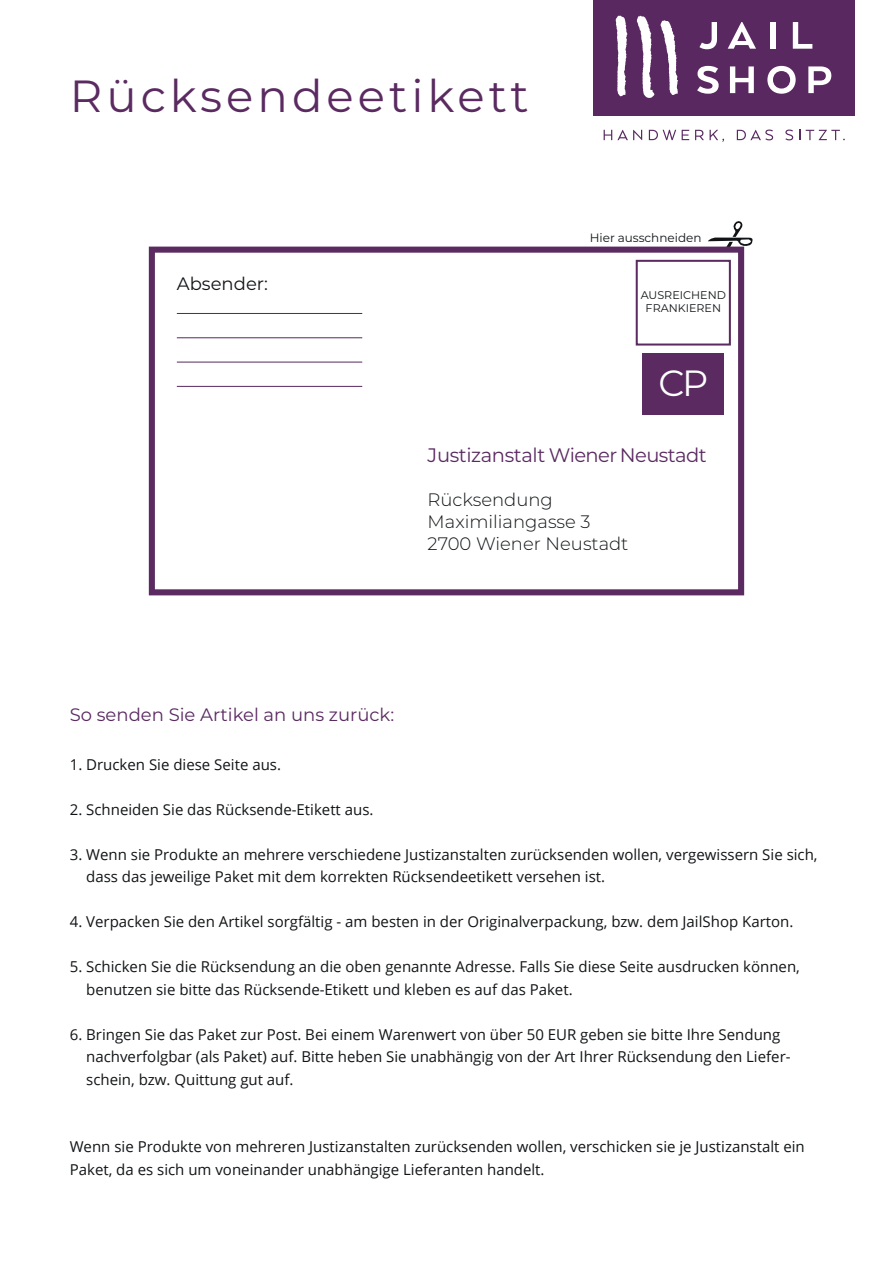
<style>
.page{position:relative;width:893px;height:1263px;background:#fff}
.page>*{position:absolute;margin:0;border:0;box-sizing:border-box;transform-origin:0 0}
.t1{font:45px "Montserrat";letter-spacing:.09em;color:#5a2a61}
.t2{font:36.45px "Montserrat";color:#fff}
.t3{font:19.5px "Montserrat";letter-spacing:-.025em;color:#5a2a61}
.t4{font:300 18px "Montserrat";color:#111416}
.t5{font:18px "Montserrat";color:#5a2a61}
.t6{font:18px "Montserrat";color:#111416}
.t7{font:15px/22.5px "Open Sans";color:#111416}
.t8{font:12px "Montserrat";color:#111416}
.t9{font:11.1px/13.4px "Montserrat";color:#111416;text-align:center}
</style>
<div class="page">
<svg style="left:708px;top:221px;width:45px;height:39px"></svg>
<div style="left:149px;top:247px;width:595px;height:348px;background:#fff;border:6px solid #5a2a61"></div>
<hr style="left:177px;top:313px;width:185px;height:1px;background:#5a2a61">
<hr style="left:177px;top:337px;width:185px;height:1px;background:#5a2a61">
<hr style="left:177px;top:362px;width:185px;height:1px;background:#5a2a61">
<hr style="left:177px;top:386px;width:185px;height:1px;background:#5a2a61">
<div style="left:642px;top:353px;width:82px;height:61px;background:#5a2a61"></div>
<div style="left:636px;top:260px;width:95px;height:86px;border:2px solid #5a2a61"></div>
<div style="left:594px;top:0;width:261px;height:116px;background:#5a2861"></div>
<svg style="left:699px;top:22px;width:18px;height:27px"></svg>
<svg style="left:728px;top:22px;width:28px;height:27px"></svg>
<div style="left:770px;top:22px;width:5px;height:27px;background:#fff"></div>
<svg style="left:793px;top:22px;width:19px;height:27px"></svg>
<svg style="left:697px;top:66px;width:22px;height:28px"></svg>
<svg style="left:730px;top:66px;width:24px;height:27px"></svg>
<svg style="left:767px;top:66px;width:29px;height:28px"></svg>
<svg style="left:808px;top:66px;width:23px;height:27px"></svg>
<svg style="left:604px;top:130px;width:38px;height:10px"></svg>
<svg style="left:649px;top:130px;width:27px;height:10px"></svg>
<svg style="left:682px;top:130px;width:7px;height:10px"></svg>
<svg style="left:695px;top:130px;width:9px;height:10px"></svg>
<svg style="left:710px;top:130px;width:14px;height:12px"></svg>
<svg style="left:737px;top:130px;width:36px;height:10px"></svg>
<svg style="left:785px;top:130px;width:8px;height:10px"></svg>
<svg style="left:806px;top:130px;width:39px;height:10px"></svg>
<svg style="left:637px;top:16px;width:17px;height:82px"></svg>
<svg style="left:616px;top:15px;width:11px;height:81px"></svg>
<svg style="left:660px;top:20px;width:18px;height:75px"></svg>
<h1 class="t1" style="left:70px;top:65px;width:461px">Rücksendeetikett</h1>
<p class="t6" style="left:177px;top:271px;width:93px">Absender:</p>
<p class="t8" style="left:590px;top:230px;width:113px">Hier ausschneiden</p>
<p class="t9" style="left:641px;top:288px;width:87px">AUSREICHEND<br>FRANKIEREN</p>
<h2 class="t2" style="left:658px;top:358px;width:51px">CP</h2>
<p class="t3" style="left:428px;top:441px;width:281px">Justizanstalt Wiener Neustadt</p>
<p class="t4" style="left:428px;top:488px;width:127px">Rücksendung</p>
<p class="t4" style="left:428px;top:509px;width:165px">Maximiliangasse 3</p>
<p class="t4" style="left:428px;top:531px;width:202px">2700 Wiener Neustadt</p>
<p class="t5" style="left:70px;top:702px;width:326px">So senden Sie Artikel an uns zurück:</p>
<p class="t7" style="left:70px;top:753px;width:213px">1. Drucken Sie diese Seite aus.</p>
<p class="t7" style="left:70px;top:798px;width:305px">2. Schneiden Sie das Rücksende-Etikett aus.</p>
<p class="t7" style="left:86px;top:843px;width:733px;text-indent:-16px">3. Wenn sie Produkte an mehrere verschiedene Justizanstalten zurücksenden wollen, vergewissern Sie sich, dass das jeweilige Paket mit dem korrekten Rücksendeetikett versehen ist.</p>
<p class="t7" style="left:70px;top:910px;width:725px">4. Verpacken Sie den Artikel sorgfältig - am besten in der Originalverpackung, bzw. dem JailShop Karton.</p>
<p class="t7" style="left:86px;top:955px;width:715px;text-indent:-16px">5. Schicken Sie die Rücksendung an die oben genannte Adresse. Falls Sie diese Seite ausdrucken können, benutzen sie bitte das Rücksende-Etikett und kleben es auf das Paket.</p>
<p class="t7" style="left:86px;top:1023px;width:706px;text-indent:-16px">6. Bringen Sie das Paket zur Post. Bei einem Warenwert von über 50 EUR geben sie bitte Ihre Sendung nachverfolgbar (als Paket) auf. Bitte heben Sie unabhängig von der Art Ihrer Rücksendung den Liefer&shy;schein, bzw. Quittung gut auf.</p>
<p class="t7" style="left:70px;top:1135px;width:736px">Wenn sie Produkte von mehreren Justizanstalten zurücksenden wollen, verschicken sie je Justizanstalt ein<br>Paket, da es sich um voneinander unabhängige Lieferanten handelt.</p>
</div>
